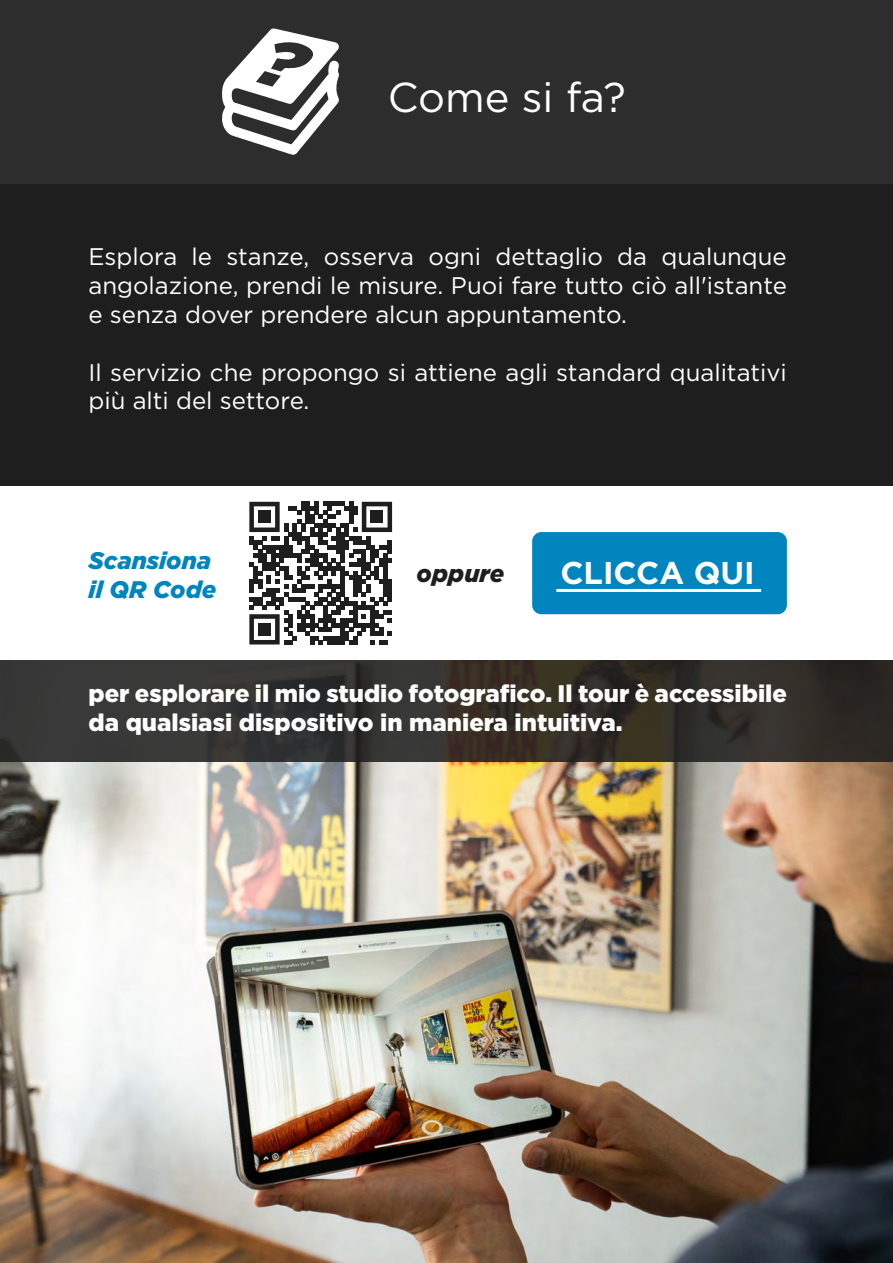
<style>
.page{position:relative;width:893px;height:1263px;background:#1e1e1e}
.page>*{position:absolute;margin:0;border:0;box-sizing:border-box;transform-origin:0 0}
.t1{font:41.7px "Gotham";color:#fff}
.t2{font:700 31.5px "Gotham";color:#fff}
.t3{font:24px/28.8px "Gotham";color:#fff;text-align:justify}
.t4{font:900 24px/28.8px "Gotham";color:#fff}
.t5{font:italic 900 24px/28.8px "Gotham";color:#0085bf}
.t6{font:italic 900 24px "Gotham";color:#1e1e1e}
</style>
<div class="page">
<div style="left:0;top:0;width:893px;height:183px;background:#2d2d2d"></div>
<div style="left:0;top:486px;width:893px;height:175px;background:#fff"></div>
<svg style="left:249px;top:502px;width:143px;height:142px"></svg>
<div style="left:258px;top:510px;width:13px;height:13px;background:#1e1e1e"></div>
<div style="left:370px;top:510px;width:13px;height:13px;background:#1e1e1e"></div>
<div style="left:258px;top:623px;width:13px;height:13px;background:#1e1e1e"></div>
<img style="left:0;top:762px;width:893px;height:501px">
<svg style="left:222px;top:28px;width:117px;height:127px"></svg>
<div style="left:532px;top:532px;width:255px;height:82px;background:#0085bf;border-radius:9px"></div>
<hr style="left:556px;top:589px;width:205px;height:3px;background:#fff">
<svg style="left:0;top:660px;width:893px;height:102px"></svg>
<h1 class="t1" style="left:388px;top:70px;width:240px">Come si fa?</h1>
<p class="t3" style="left:88px;top:242px;width:700px">Esplora le stanze, osserva ogni dettaglio da qualunque angolazione, prendi le misure. Puoi fare tutto ciò all'istante e senza dover prendere alcun appuntamento.</p>
<p class="t3" style="left:88px;top:357px;width:700px">Il servizio che propongo si attiene agli standard qualitativi più alti del settore.</p>
<p class="t5" style="left:88px;top:545px;width:129px">Scansiona il QR Code</p>
<p class="t6" style="left:417px;top:559px;width:89px">oppure</p>
<h2 class="t2" style="left:560px;top:552px;width:196px">CLICCA QUI</h2>
<p class="t4" style="left:88px;top:679px;width:700px">per esplorare il mio studio fotografico. Il tour è accessibile da qualsiasi dispositivo in maniera intuitiva.</p>
</div>
